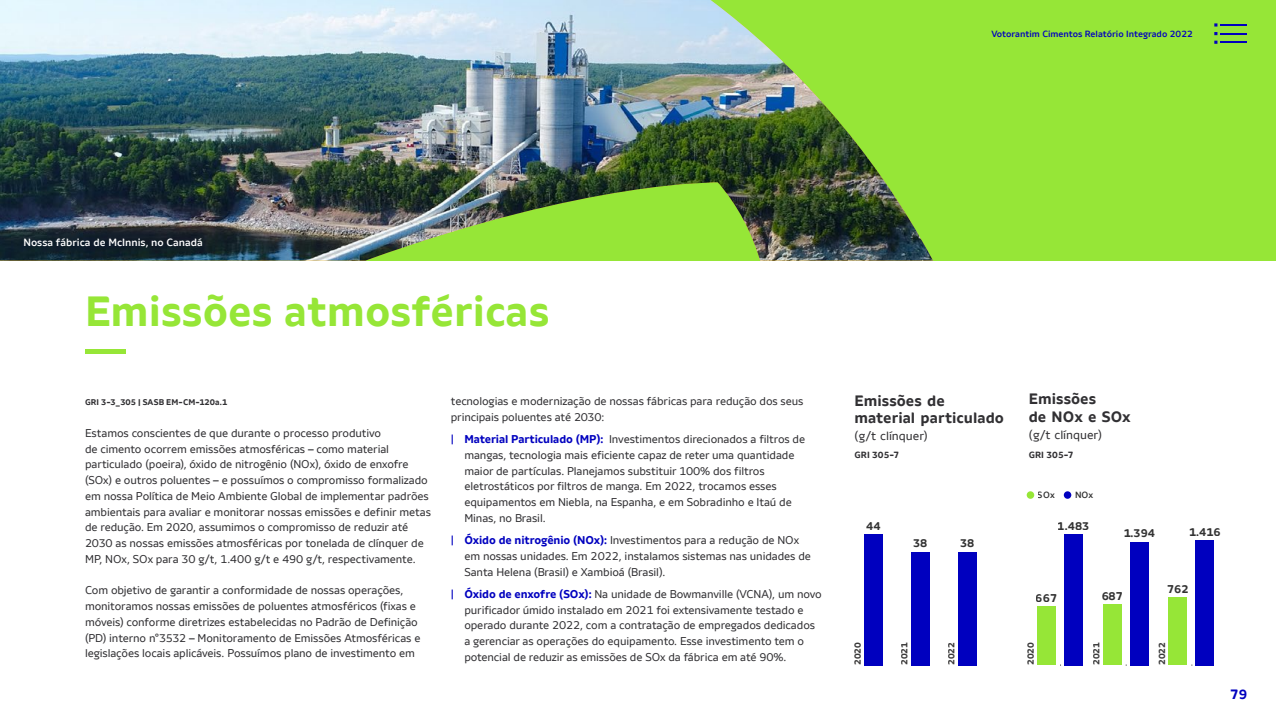
<style>
.page{position:relative;width:1276px;height:717px;background:#fff}
.page>*{position:absolute;margin:0;border:0;box-sizing:border-box;transform-origin:0 0}
.t1{font:54px "Votorantim Sans";color:#96e637;scale:1.5 1}
.t2{font:700 42px "Votorantim Sans";color:#96e637}
.t3{font:700 15px/17.2px "Votorantim Sans";color:#313033}
.t4{font:700 13.5px "Votorantim Sans";color:#0000bf}
.t5{font:12px "Votorantim Sans";letter-spacing:-.005em;color:#313033}
.t6{font:11.25px/15.8px "Votorantim Sans";letter-spacing:-.01em;color:#313033}
.t7{font:700 11.25px "Votorantim Sans";color:#333}
.t8{font:500 10.5px "Votorantim Sans";color:#fff}
.t9{font:500 9px "Votorantim Sans";color:#0000bf}
.t10{font:700 9px "Votorantim Sans";letter-spacing:.005em;color:#313033}
.t11{font:700 9px "Votorantim Sans";color:#3b3a3a}
.t12{font:700 9px "Votorantim Sans";color:#3b3b3b}
.t13{font:500 9px "Votorantim Sans";letter-spacing:-.005em;color:#2f2f2f}
.t14{font:700 8.25px "Votorantim Sans";letter-spacing:.005em;color:#313033}
.s1{font-size:12px;color:#0000bf}
.s2{font-weight:700;color:#0000bf}
</style>
<div class="page">
<hr style="left:842px;top:664px;width:151px;height:1px;background:#333">
<div style="left:864px;top:534px;width:19px;height:131px;background:#0000bf"></div>
<div style="left:911px;top:552px;width:18px;height:113px;background:#0000bf"></div>
<div style="left:957px;top:552px;width:19px;height:113px;background:#0000bf"></div>
<hr style="left:1024px;top:664px;width:200px;height:1px;background:#333">
<div style="left:1037px;top:606px;width:19px;height:59px;background:#96e637"></div>
<div style="left:1064px;top:534px;width:19px;height:131px;background:#0000bf"></div>
<div style="left:1102px;top:604px;width:19px;height:61px;background:#96e637"></div>
<div style="left:1129px;top:542px;width:19px;height:123px;background:#0000bf"></div>
<div style="left:1168px;top:597px;width:19px;height:68px;background:#96e637"></div>
<div style="left:1195px;top:540px;width:19px;height:125px;background:#0000bf"></div>
<div style="left:1026px;top:491px;width:8px;height:7px;background:#96e637;border-radius:50%"></div>
<div style="left:1063px;top:491px;width:8px;height:7px;background:#0000bf;border-radius:50%"></div>
<div style="left:0;top:0;width:1276px;height:260px;background:#96e637"></div>
<img style="left:0;top:0;width:933px;height:260px">
<div style="left:977px;top:522px;width:19px;height:165px;background:#fff"></div>
<div style="left:836px;top:479px;width:11px;height:195px;background:#fff"></div>
<svg style="left:1214px;top:23px;width:33px;height:12px"></svg>
<hr style="left:1220px;top:41px;width:27px;height:2px;background:#0000bf">
<p class="t9" style="left:991px;top:29px;width:203px">Votorantim Cimentos Relatório Integrado 2022</p>
<p class="t8" style="left:23px;top:236px;width:181px">Nossa fábrica de McInnis, no Canadá</p>
<h2 class="t2" style="left:85px;top:287px;width:466px">Emissões atmosféricas</h2>
<h1 class="t1" style="left:85px;top:321px;width:28px">–</h1>
<p class="t14" style="left:85px;top:397px;width:144px">GRI 3-3_305 | SASB EM-CM-120a.1</p>
<p class="t6" style="left:85px;top:425px;width:347px">Estamos conscientes de que durante o processo produtivo<br>de cimento ocorrem emissões atmosféricas – como material particulado (poeira), óxido de nitrogênio (NOx), óxido de enxofre (SOx) e outros poluentes – e possuímos o compromisso formalizado em nossa Política de Meio Ambiente Global de implementar padrões ambientais para avaliar e monitorar nossas emissões e definir metas de redução. Em 2020, assumimos o compromisso de reduzir até 2030 as nossas emissões atmosféricas por tonelada de clínquer de MP, NOx, SOx para 30 g/t, 1.400 g/t e 490 g/t, respectivamente.</p>
<p class="t6" style="left:85px;top:582px;width:337px">Com objetivo de garantir a conformidade de nossas operações, monitoramos nossas emissões de poluentes atmosféricos (fixas e móveis) conforme diretrizes estabelecidas no Padrão de Definição (PD) interno n°3532 – Monitoramento de Emissões Atmosféricas e legislações locais aplicáveis. Possuímos plano de investimento em</p>
<p class="t6" style="left:451px;top:393px;width:354px">tecnologias e modernização de nossas fábricas para redução dos seus principais poluentes até 2030:</p>
<p class="t6" style="left:464px;top:431px;width:342px;text-indent:-14px"><span class="s1">|</span> <span class="s2">Material Particulado (MP):</span> Investimentos direcionados a filtros de mangas, tecnologia mais eficiente capaz de reter uma quantidade maior de partículas. Planejamos substituir 100% dos filtros eletrostáticos por filtros de manga. Em 2022, trocamos esses equipamentos em Niebla, na Espanha, e em Sobradinho e Itaú de Minas, no Brasil.</p>
<p class="t6" style="left:464px;top:532px;width:348px;text-indent:-14px"><span class="s1">|</span> <span class="s2">Óxido de nitrogênio (NOx):</span> Investimentos para a redução de NOx em nossas unidades. Em 2022, instalamos sistemas nas unidades de<br>Santa Helena (Brasil) e Xambioá (Brasil).</p>
<p class="t6" style="left:464px;top:586px;width:359px;text-indent:-14px"><span class="s1">|</span> <span class="s2">Óxido de enxofre (SOx):</span> Na unidade de Bowmanville (VCNA), um novo purificador úmido instalado em 2021 foi extensivamente testado e operado durante 2022, com a contratação de empregados dedicados a gerenciar as operações do equipamento. Esse investimento tem o potencial de reduzir as emissões de SOx da fábrica em até 90%.</p>
<h3 class="t3" style="left:854px;top:391px;width:151px">Emissões de material particulado</h3>
<p class="t5" style="left:854px;top:429px;width:75px">(g/t clínquer)</p>
<p class="t10" style="left:854px;top:449px;width:46px">GRI 305-7</p>
<h3 class="t3" style="left:1028px;top:390px;width:104px">Emissões<br>de NOx e SOx</h3>
<p class="t5" style="left:1028px;top:427px;width:75px">(g/t clínquer)</p>
<p class="t10" style="left:1028px;top:449px;width:46px">GRI 305-7</p>
<p class="t13" style="left:1038px;top:489px;width:18px">SOx</p>
<p class="t13" style="left:1075px;top:489px;width:20px">NOx</p>
<p class="t7" style="left:866px;top:519px;width:31px">4444</p>
<p class="t7" style="left:913px;top:536px;width:31px">3838</p>
<p class="t7" style="left:960px;top:536px;width:31px">3838</p>
<p class="t7" style="left:1043px;top:519px;width:33px">1.483</p>
<p class="t7" style="left:1057px;top:519px;width:33px">1.483</p>
<p class="t7" style="left:1108px;top:526px;width:33px">1.394</p>
<p class="t7" style="left:1174px;top:524px;width:33px">1.416</p>
<p class="t7" style="left:1123px;top:526px;width:33px">1.394</p>
<p class="t7" style="left:1189px;top:524px;width:33px">1.416</p>
<p class="t7" style="left:1035px;top:591px;width:23px">667</p>
<p class="t7" style="left:1101px;top:589px;width:23px">687</p>
<p class="t7" style="left:1167px;top:582px;width:23px">762</p>
<p class="t11" style="left:852px;top:665px;width:24px;rotate:-90deg">2020</p>
<p class="t11" style="left:899px;top:665px;width:24px;rotate:-90deg">2021</p>
<p class="t11" style="left:946px;top:665px;width:24px;rotate:-90deg">2022</p>
<p class="t12" style="left:1025px;top:665px;width:24px;rotate:-90deg">2020</p>
<p class="t12" style="left:1091px;top:665px;width:24px;rotate:-90deg">2021</p>
<p class="t12" style="left:1156px;top:665px;width:24px;rotate:-90deg">2022</p>
<p class="t4" style="left:1230px;top:685px;width:19px">79</p>
</div>
